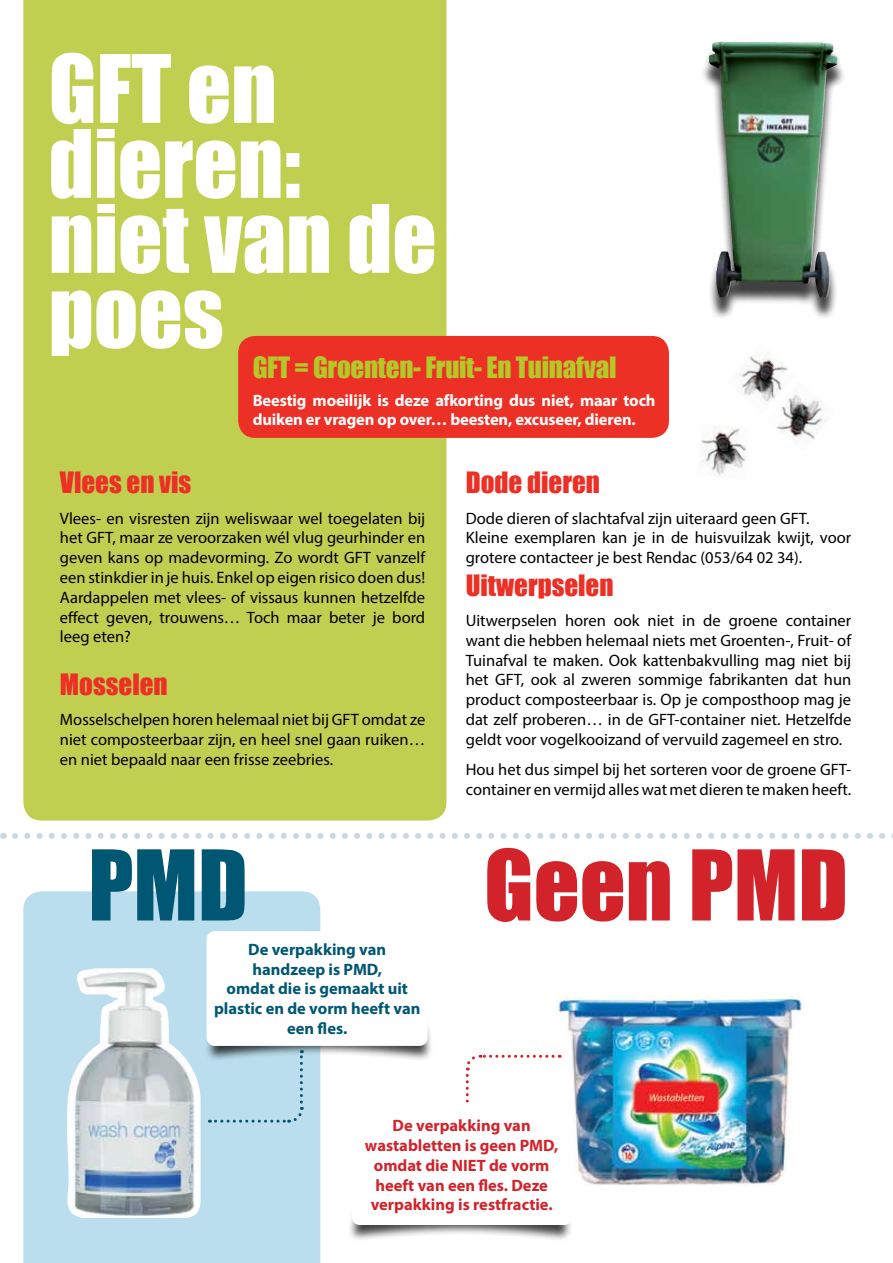
<style>
.page{position:relative;width:893px;height:1263px;background:#fff}
.page>*{position:absolute;margin:0;border:0;box-sizing:border-box;transform-origin:0 0}
.t1{font:90px "Impact";color:#d2232a}
.t2{font:90px "Impact";color:#005774}
.t3{font:87px/75px "Impact";color:#fff}
.t4{font:27px "Impact";color:#ec3025}
.t5{font:27px "Impact";letter-spacing:-.01em;color:#b5c729}
.t6{font:16.5px/19.8px "Myriad Pro";color:#000;text-align:justify}
.t7{font:700 16.5px/19.8px "Myriad Pro";color:#d2232a;text-align:center}
.t8{font:700 16.5px/19.8px "Myriad Pro";letter-spacing:-.01em;color:#fff}
.t9{font:700 16.5px/19.8px "Myriad Pro";color:#005774;text-align:center}
</style>
<div class="page">
<div style="left:23px;top:0;width:423px;height:820px;background:#c1cf51"></div>
<div style="left:701px;top:48px;width:145px;height:272px;background:#000;opacity:.75"></div>
<img style="left:709px;top:41px;width:20px;height:154px">
<img style="left:701px;top:427px;width:46px;height:50px">
<img style="left:737px;top:352px;width:51px;height:49px">
<img style="left:766px;top:381px;width:61px;height:63px">
<div style="left:238px;top:336px;width:431px;height:102px;background:#ec3025;border-radius:17px"></div>
<div style="left:23px;top:891px;width:297px;height:372px;background:#badeed"></div>
<img style="left:554px;top:996px;width:248px;height:190px">
<img style="left:66px;top:968px;width:135px;height:250px">
<svg style="left:465px;top:1054px;width:88px;height:48px"></svg>
<div style="left:216px;top:1062px;width:89px;height:61px;background:#badeed"></div>
<div style="left:348px;top:1183px;width:225px;height:58px;background:#000;opacity:.75"></div>
<div style="left:352px;top:1102px;width:221px;height:123px;background:#fff;border-radius:9px"></div>
<div style="left:205px;top:1003px;width:228px;height:59px;background:#000;opacity:.75"></div>
<div style="left:207px;top:931px;width:221px;height:115px;background:#fff;border-radius:9px"></div>
<svg style="left:15px;top:833px;width:878px;height:6px"></svg>
<h2 class="t3" style="left:49px;top:49px;width:390px">GFT en dieren: niet van de poes</h2>
<h3 class="t5" style="left:253px;top:347px;width:365px">GFT = Groenten- Fruit- En Tuinafval</h3>
<p class="t8" style="left:253px;top:389px;width:404px">Beestig moeilijk is deze afkorting dus niet, maar toch duiken er vragen op over… beesten, excuseer, dieren.</p>
<h3 class="t4" style="left:60px;top:462px;width:133px">Vlees en vis</h3>
<p class="t6" style="left:60px;top:508px;width:367px">Vlees- en visresten zijn weliswaar wel toegelaten bij het GFT, maar ze veroorzaken wél vlug geurhinder en geven kans op madevorming. Zo wordt GFT vanzelf een stinkdier in je huis. Enkel op eigen risico doen dus!<br>Aardappelen met vlees- of vissaus kunnen hetzelfde effect geven, trouwens… Toch maar beter je bord leeg eten?</p>
<h3 class="t4" style="left:60px;top:663px;width:109px">Mosselen</h3>
<p class="t6" style="left:60px;top:709px;width:367px">Mosselschelpen horen helemaal niet bij GFT omdat ze niet composteerbaar zijn, en heel snel gaan ruiken… en niet bepaald naar een frisse zeebries.</p>
<h3 class="t4" style="left:466px;top:462px;width:136px">Dode dieren</h3>
<p class="t6" style="left:466px;top:508px;width:387px;text-align:left">Dode dieren of slachtafval zijn uiteraard geen GFT.<br>Kleine exemplaren kan je in de huisvuilzak kwijt, voor grotere contacteer je best Rendac (053/64 02 34).</p>
<h3 class="t4" style="left:466px;top:564px;width:149px">Uitwerpselen</h3>
<p class="t6" style="left:466px;top:610px;width:387px">Uitwerpselen horen ook niet in de groene container want die hebben helemaal niets met Groenten-, Fruit- of Tuinafval te maken. Ook kattenbakvulling mag niet bij het GFT, ook al zweren sommige fabrikanten dat hun product composteerbaar is. Op je composthoop mag je dat zelf proberen… in de GFT-container niet. Hetzelfde geldt voor vogelkooizand of vervuild zagemeel en stro.</p>
<p class="t6" style="left:466px;top:759px;width:387px">Hou het dus simpel bij het sorteren voor de groene GFT&shy;container en vermijd alles wat met dieren te maken heeft.</p>
<h1 class="t2" style="left:88px;top:815px;width:161px">PMD</h1>
<h1 class="t1" style="left:484px;top:815px;width:365px">Geen PMD</h1>
<p class="t9" style="left:214px;top:939px;width:208px">De verpakking van handzeep is PMD,<br>omdat die is gemaakt uit plastic en de vorm heeft van een fles.</p>
<p class="t7" style="left:365px;top:1115px;width:195px">De verpakking van wastabletten is geen PMD, omdat die NIET de vorm heeft van een fles. Deze verpakking is restfractie.</p>
</div>
